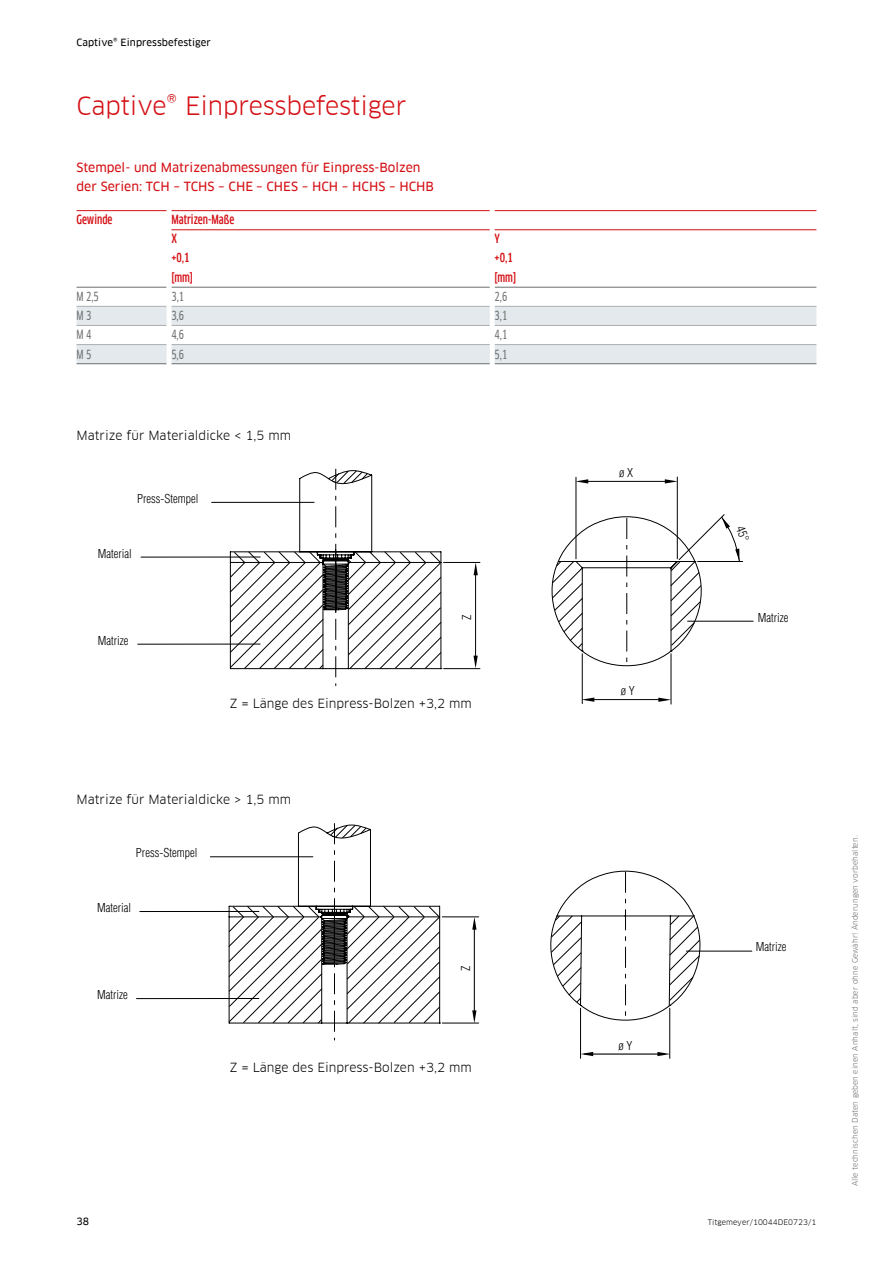
<style>
.page{position:relative;width:893px;height:1263px;background:#fff}
.page>*{position:absolute;margin:0;border:0;box-sizing:border-box;transform-origin:0 0}
.t1{font:24.75px "Clan Offc Pro";letter-spacing:-.005em;color:#d40f14}
.t2{font:12.3px "Clan Offc Pro";color:#000}
.t3{font:12.3px/19.2px "Clan Offc Pro News";color:#d40f14}
.t4{font:500 condensed 12.3px/19.2px "Clan Offc Pro";color:#d40f14}
.t5{font:12.3px "Clan Offc Pro Cond News";color:#6b6e6e}
.t6{font:300 condensed 12px "Helvetica Com";color:#000}
.t7{font:9.75px "Clan Offc Pro News";letter-spacing:.01em;color:#000}
.t8{font:7.5px "Clan Offc Pro";letter-spacing:.01em;color:#6b6e6e}
.t9{font:7.5px "Clan Offc Pro";letter-spacing:.01em;color:#000}
</style>
<div class="page">
<svg style="left:77px;top:307px;width:739px;height:56px"></svg>
<hr style="left:77px;top:306px;width:90px;height:1px;background:#acafb2">
<hr style="left:171px;top:306px;width:319px;height:1px;background:#acafb2">
<hr style="left:495px;top:306px;width:321px;height:1px;background:#acafb2">
<hr style="left:77px;top:325px;width:90px;height:1px;background:#acafb2">
<hr style="left:171px;top:325px;width:319px;height:1px;background:#acafb2">
<hr style="left:495px;top:325px;width:321px;height:1px;background:#acafb2">
<hr style="left:77px;top:344px;width:90px;height:1px;background:#acafb2">
<hr style="left:171px;top:344px;width:319px;height:1px;background:#acafb2">
<hr style="left:495px;top:344px;width:321px;height:1px;background:#acafb2">
<hr style="left:77px;top:210px;width:90px;height:1px;background:#d40f14">
<hr style="left:171px;top:210px;width:319px;height:1px;background:#d40f14">
<hr style="left:77px;top:287px;width:90px;height:1px;background:#6b6e6e">
<hr style="left:171px;top:287px;width:319px;height:1px;background:#6b6e6e">
<hr style="left:495px;top:287px;width:321px;height:1px;background:#6b6e6e">
<hr style="left:495px;top:210px;width:321px;height:1px;background:#d40f14">
<hr style="left:77px;top:363px;width:90px;height:1px;background:#6b6e6e">
<hr style="left:171px;top:363px;width:319px;height:1px;background:#6b6e6e">
<hr style="left:495px;top:363px;width:321px;height:1px;background:#6b6e6e">
<hr style="left:167px;top:306px;width:4px;height:19px;background:#fff">
<div style="left:490px;top:306px;width:5px;height:19px;background:#fff"></div>
<hr style="left:167px;top:325px;width:4px;height:20px;background:#fff">
<div style="left:490px;top:325px;width:5px;height:20px;background:#fff"></div>
<hr style="left:167px;top:345px;width:4px;height:19px;background:#fff">
<div style="left:490px;top:345px;width:5px;height:19px;background:#fff"></div>
<hr style="left:171px;top:230px;width:319px;height:1px;background:#d40f14">
<hr style="left:495px;top:230px;width:321px;height:1px;background:#d40f14">
<hr style="left:582px;top:654px;width:1px;height:49px;background:#000">
<hr style="left:671px;top:654px;width:1px;height:50px;background:#000">
<hr style="left:576px;top:477px;width:1px;height:82px;background:#000">
<hr style="left:677px;top:477px;width:1px;height:82px;background:#000">
<hr style="left:584px;top:481px;width:84px;height:1px;background:#000">
<hr style="left:585px;top:699px;width:80px;height:1px;background:#000">
<svg style="left:234px;top:469px;width:208px;height:217px"></svg>
<svg style="left:230px;top:561px;width:251px;height:108px"></svg>
<hr style="left:212px;top:502px;width:102px;height:1px;background:#000">
<hr style="left:141px;top:557px;width:119px;height:1px;background:#000">
<hr style="left:138px;top:644px;width:122px;height:1px;background:#000">
<hr style="left:688px;top:621px;width:65px;height:1px;background:#000">
<svg style="left:575px;top:479px;width:13px;height:4px"></svg>
<svg style="left:665px;top:479px;width:13px;height:4px"></svg>
<svg style="left:582px;top:697px;width:12px;height:5px"></svg>
<svg style="left:658px;top:698px;width:13px;height:4px"></svg>
<svg style="left:474px;top:562px;width:4px;height:13px"></svg>
<svg style="left:473px;top:656px;width:5px;height:12px"></svg>
<hr style="left:580px;top:1008px;width:1px;height:50px;background:#000">
<hr style="left:669px;top:1008px;width:1px;height:50px;background:#000">
<hr style="left:584px;top:1054px;width:80px;height:1px;background:#000">
<svg style="left:228px;top:915px;width:472px;height:109px"></svg>
<hr style="left:210px;top:856px;width:103px;height:1px;background:#000">
<hr style="left:140px;top:911px;width:119px;height:1px;background:#000">
<hr style="left:136px;top:998px;width:123px;height:1px;background:#000">
<hr style="left:686px;top:951px;width:66px;height:1px;background:#000">
<svg style="left:233px;top:823px;width:462px;height:217px"></svg>
<svg style="left:581px;top:1052px;width:12px;height:4px"></svg>
<svg style="left:657px;top:1052px;width:13px;height:4px"></svg>
<svg style="left:551px;top:506px;width:199px;height:165px"></svg>
<p class="t7" style="left:77px;top:37px;width:136px">Captive® Einpressbefestiger</p>
<h1 class="t1" style="left:77px;top:91px;width:331px">Captive® Einpressbefestiger</h1>
<p class="t3" style="left:77px;top:158px;width:359px">Stempel- und Matrizenabmessungen für Einpress-Bolzen der Serien: TCH – TCHS – CHE – CHES – HCH – HCHS – HCHB</p>
<p class="t4" style="left:77px;top:210px;width:37px">Gewinde</p>
<p class="t4" style="left:171px;top:210px;width:64px">Matrizen-Maße<br>X<br>+0,1<br>[mm]</p>
<p class="t4" style="left:495px;top:229px;width:23px">Y +0,1 [mm]</p>
<p class="t5" style="left:77px;top:290px;width:24px">M 2,5</p>
<p class="t5" style="left:171px;top:290px;width:14px">3,1</p>
<p class="t5" style="left:495px;top:290px;width:14px">2,6</p>
<p class="t5" style="left:77px;top:309px;width:16px">M 3</p>
<p class="t5" style="left:171px;top:309px;width:14px">3,6</p>
<p class="t5" style="left:495px;top:309px;width:14px">3,1</p>
<p class="t5" style="left:76px;top:328px;width:16px">M 4</p>
<p class="t5" style="left:171px;top:328px;width:14px">4,6</p>
<p class="t5" style="left:495px;top:328px;width:14px">4,1</p>
<p class="t5" style="left:76px;top:347px;width:16px">M 5</p>
<p class="t5" style="left:171px;top:347px;width:14px">5,6</p>
<p class="t5" style="left:495px;top:347px;width:14px">5,1</p>
<p class="t2" style="left:77px;top:428px;width:216px">Matrize für Materialdicke &lt; 1,5 mm</p>
<p class="t6" style="left:137px;top:491px;width:63px">Press-Stempel</p>
<p class="t6" style="left:98px;top:546px;width:35px">Material</p>
<p class="t6" style="left:98px;top:632px;width:32px">Matrize</p>
<p class="t6" style="left:459px;top:620px;width:7px;rotate:-90deg">Z</p>
<p class="t2" style="left:230px;top:696px;width:243px">Z = Länge des Einpress-Bolzen +3,2 mm</p>
<p class="t2" style="left:77px;top:792px;width:216px">Matrize für Materialdicke &gt; 1,5 mm</p>
<p class="t6" style="left:136px;top:845px;width:63px">Press-Stempel</p>
<p class="t6" style="left:97px;top:900px;width:35px">Material</p>
<p class="t6" style="left:97px;top:987px;width:32px">Matrize</p>
<p class="t7" style="left:77px;top:1215px;width:14px">38</p>
<p class="t6" style="left:458px;top:971px;width:7px;rotate:-90deg">Z</p>
<p class="t2" style="left:230px;top:1060px;width:243px">Z = Länge des Einpress-Bolzen +3,2 mm</p>
<p class="t6" style="left:619px;top:465px;width:15px">ø X</p>
<p class="t6" style="left:621px;top:683px;width:15px">ø Y</p>
<p class="t6" style="left:618px;top:1038px;width:15px">ø Y</p>
<p class="t6" style="left:758px;top:610px;width:32px">Matrize</p>
<p class="t6" style="left:756px;top:939px;width:32px">Matrize</p>
<p class="t9" style="left:708px;top:1217px;width:110px">Titgemeyer/10044DE0723/1</p>
<p class="t8" style="left:850px;top:1186px;width:352px;rotate:-90deg">Alle technischen Daten geben einen Anhalt, sind aber ohne Gewähr! Änderungen vorbehalten.</p>
</div>
